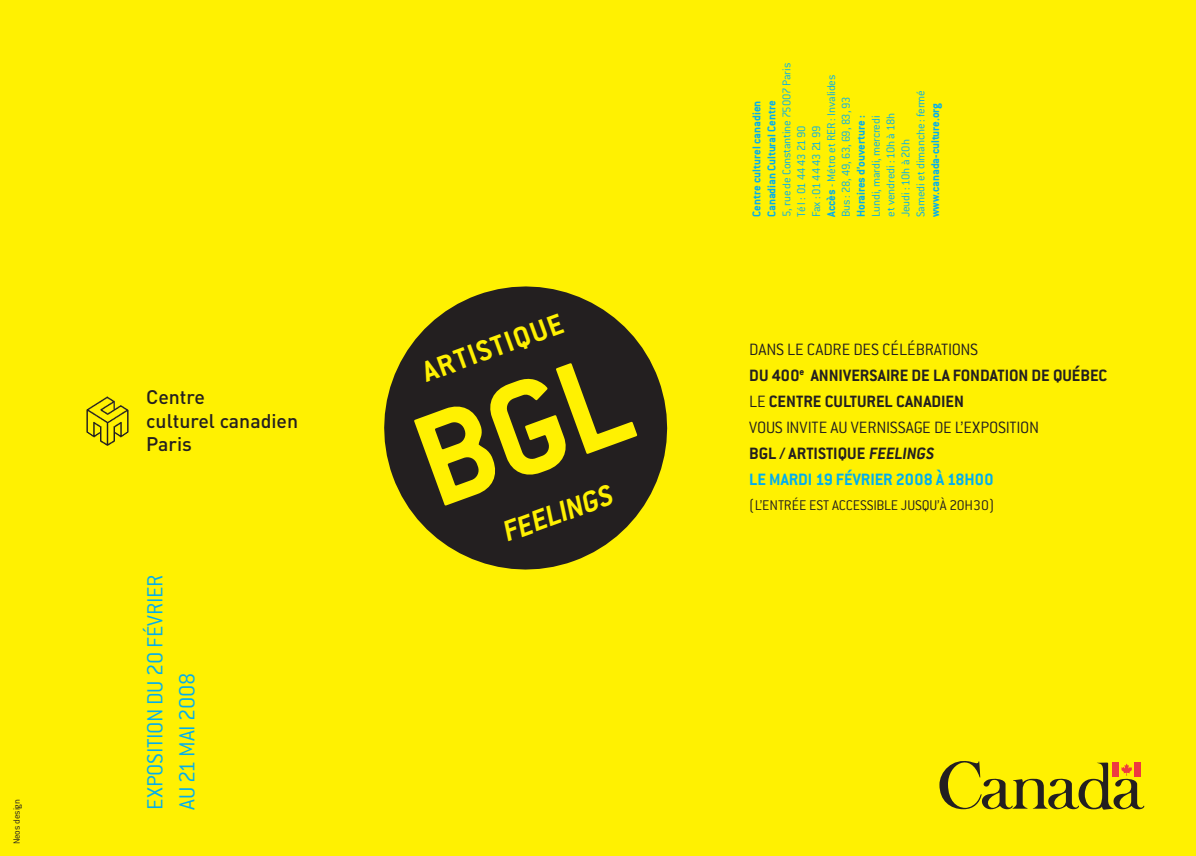
<style>
.page{position:relative;width:1196px;height:856px;background:#fff}
.page>*{position:absolute;margin:0;border:0;box-sizing:border-box;transform-origin:0 0}
.t1{font:700 31.8px "Conduit ITC";color:#fff101}
.t2{font:300 24px "Conduit ITC";letter-spacing:-.01em;color:#00aeef}
.t3{font:500 19.4px "DIN";color:#231f20}
.t4{font:700 18px "Conduit ITC";color:#231f20}
.t5{font:300 18px "Conduit ITC";letter-spacing:-.01em;color:#231f20}
.t6{font:700 18px "Conduit ITC";color:#00aeef}
.t7{font:300 15.4px "Conduit ITC";color:#231f20}
.t8{font:300 12.4px "Conduit ITC";letter-spacing:-.015em;color:#00aeef}
.t9{font:700 12.4px "Conduit ITC";color:#00aeef}
.t10{font:300 12.4px "Conduit ITC";letter-spacing:-.04em;color:#00aeef}
.t11{font:300 10px "Conduit ITC";color:#231f20}
.s1{font-weight:700}
.s2{font-weight:300}
</style>
<div class="page">
<div style="left:0;top:0;width:1195px;height:855px;background:#fff101"></div>
<img style="left:86px;top:396px;width:43px;height:49px">
<svg style="left:939px;top:761px;width:205px;height:49px"></svg>
<svg style="left:384px;top:286px;width:284px;height:284px;fill:#231f20"></svg>
<p class="t11" style="left:11px;top:843px;width:47px;rotate:-90deg">NEOS DESIGN</p>
<p class="t3" style="left:146px;top:385px;width:60px">Centre</p>
<p class="t3" style="left:146px;top:408px;width:153px">culturel canadien</p>
<p class="t3" style="left:146px;top:431px;width:47px">Paris</p>
<p class="t2" style="left:142px;top:809px;width:236px;rotate:-90deg">EXPOSITION DU 20 FÉVRIER</p>
<p class="t2" style="left:174px;top:809px;width:138px;rotate:-90deg">AU 21 MAI 2008</p>
<p class="t1" style="left:417px;top:355px;width:149px;rotate:-20deg">ARTISTIQUE</p>
<p class="t1" style="left:497px;top:515px;width:116px;rotate:-20deg">FEELINGS</p>
<p class="t8" style="left:779px;top:217px;width:155px;rotate:-90deg">5, RUE DE CONSTANTINE 75007 PARIS</p>
<p class="t8" style="left:824px;top:217px;width:144px;rotate:-90deg"><span class="s1">ACCÈS</span> - M ÉTRO ET RER : I NVALIDES</p>
<p class="t8" style="left:913px;top:217px;width:129px;rotate:-90deg">SAMEDI ET DIMANCHE : FERMÉ</p>
<p class="t10" style="left:839px;top:217px;width:122px;rotate:-90deg">BUS : 28, 49, 63, 69, 83, 93</p>
<p class="t9" style="left:749px;top:217px;width:118px;rotate:-90deg">CENTRE CULTUREL CANADIEN</p>
<p class="t9" style="left:764px;top:217px;width:118px;rotate:-90deg">CANADIAN CULTURAL CENTRE</p>
<p class="t9" style="left:927px;top:217px;width:115px;rotate:-90deg">WWW.CANADA-CULTURE.ORG</p>
<p class="t9" style="left:853px;top:217px;width:103px;rotate:-90deg">HORAIRES D’OUVERTURE :</p>
<p class="t8" style="left:868px;top:217px;width:103px;rotate:-90deg">LUNDI, MARDI, MERCREDI</p>
<p class="t8" style="left:883px;top:217px;width:106px;rotate:-90deg">ET VENDREDI : 10H À 18H</p>
<p class="t8" style="left:794px;top:217px;width:93px;rotate:-90deg">TÉL : 01 44 43 21 90</p>
<p class="t8" style="left:809px;top:217px;width:93px;rotate:-90deg">FAX : 01 44 43 21 99</p>
<p class="t8" style="left:898px;top:217px;width:79px;rotate:-90deg">JEUDI : 10H À 20H</p>
<p class="t5" style="left:749px;top:339px;width:230px">DANS LE CADRE DES CÉLÉBRATIONS</p>
<p class="t4" style="left:749px;top:364px;width:71px">DU 400<sup>E</sup> ANNI</p>
<p class="t4" style="left:843px;top:364px;width:17px">VERSAIRE</p>
<p class="t4" style="left:911px;top:364px;width:197px">DE LA FONDATION DE QUÉBEC</p>
<p class="t4" style="left:749px;top:390px;width:30px"><span class="s2">LE</span> CENTRE</p>
<p class="t4" style="left:824px;top:390px;width:19px">CULTUREL</p>
<p class="t4" style="left:895px;top:390px;width:53px">CANADIEN</p>
<p class="t5" style="left:749px;top:417px;width:288px">VOUS INVITE AU VERNISSAGE DE L’EXPOSITION</p>
<p class="t4" style="left:749px;top:442px;width:48px">BGL / ARTISTI</p>
<p class="t4" style="left:837px;top:442px;width:40px">QUE FEELINGS</p>
<p class="t6" style="left:749px;top:468px;width:121px">LE MARDI 19 FÉVRIER</p>
<p class="t6" style="left:895px;top:468px;width:99px">2008 À 18H00</p>
<p class="t7" style="left:749px;top:496px;width:246px">(L’ENTRÉE EST ACCESSIBLE JUSQU’À 20H30)</p>
</div>
